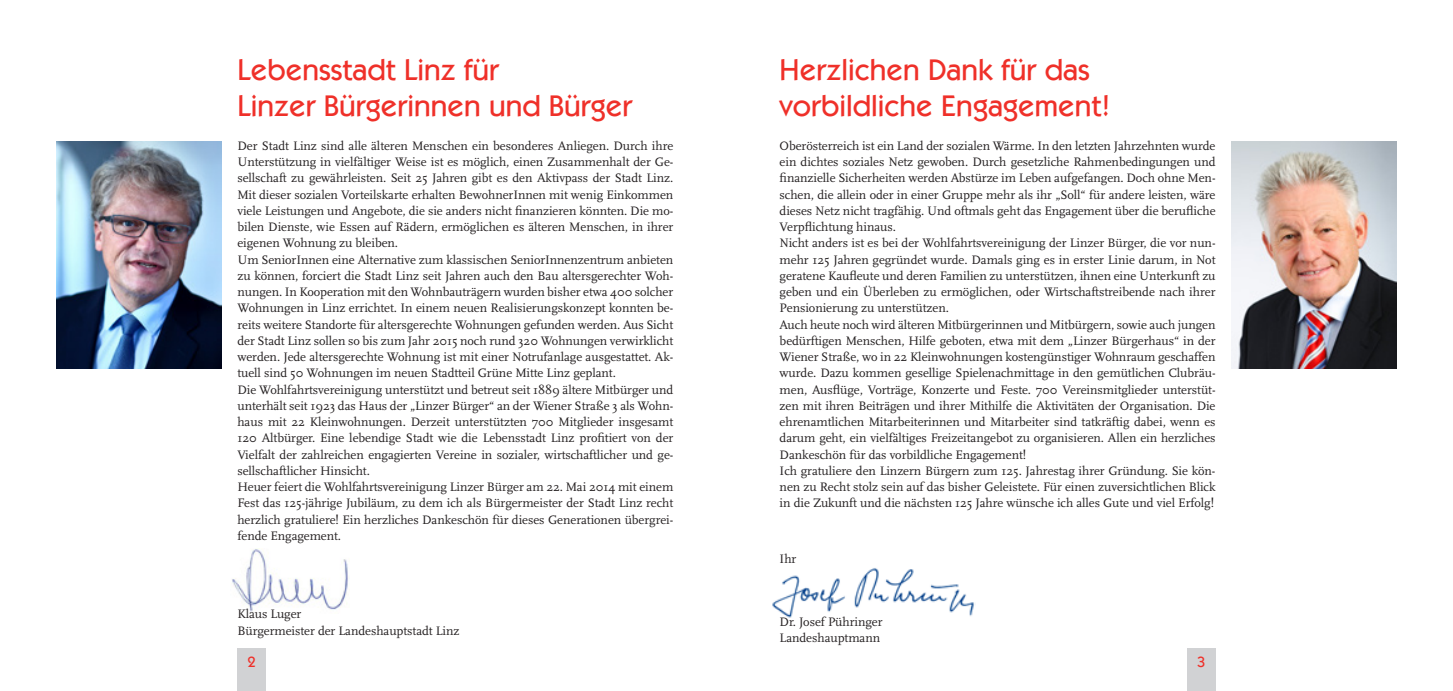
<style>
.page{position:relative;width:1453px;height:691px;background:#fff}
.page>*{position:absolute;margin:0;border:0;box-sizing:border-box;transform-origin:0 0}
.t1{font:500 30px/36px "Itc Kabel";color:#ef3029}
.t2{font:500 15px "Itc Kabel";color:#ef3029}
.t3{font:12.75px/16.2px "Scala";letter-spacing:-.005em;color:#231f20}
</style>
<div class="page">
<div style="left:237px;top:648px;width:29px;height:43px;background:#d1d2d4"></div>
<div style="left:1187px;top:648px;width:28px;height:43px;background:#d1d2d4"></div>
<img style="left:772px;top:568px;width:202px;height:50px">
<img style="left:232px;top:549px;width:116px;height:63px">
<img style="left:57px;top:142px;width:164px;height:227px">
<img style="left:1231px;top:142px;width:165px;height:227px">
<h1 class="t1" style="left:237px;top:51px;width:397px">Lebensstadt Linz für<br>Linzer Bürgerinnen und Bürger</h1>
<p class="t3" style="left:237px;top:138px;width:437px">Der Stadt Linz sind alle älteren Menschen ein besonderes Anliegen. Durch ihre Unterstützung in vielfältiger Weise ist es möglich, einen Zusammenhalt der Ge&shy;sellschaft zu gewährleisten. Seit 25 Jahren gibt es den Aktivpass der Stadt Linz.<br>Mit dieser sozialen Vorteilskarte erhalten BewohnerInnen mit wenig Einkommen viele Leistungen und Angebote, die sie anders nicht finanzieren könnten. Die mo&shy;bilen Dienste, wie Essen auf Rädern, ermöglichen es älteren Menschen, in ihrer eigenen Wohnung zu bleiben.<br>Um SeniorInnen eine Alternative zum klassischen SeniorInnenzentrum anbieten zu können, forciert die Stadt Linz seit Jahren auch den Bau altersgerechter Woh&shy;nungen. In Kooperation mit den Wohnbauträgern wurden bisher etwa 400 solcher Wohnungen in Linz errichtet. In einem neuen Realisierungskonzept konnten be&shy;reits weitere Standorte für altersgerechte Wohnungen gefunden werden. Aus Sicht der Stadt Linz sollen so bis zum Jahr 2015 noch rund 320 Wohnungen verwirklicht werden. Jede altersgerechte Wohnung ist mit einer Notrufanlage ausgestattet. Ak&shy;tuell sind 50 Wohnungen im neuen Stadtteil Grüne Mitte Linz geplant.<br>Die Wohlfahrtsvereinigung unterstützt und betreut seit 1889 ältere Mitbürger und unterhält seit 1923 das Haus der „Linzer Bürger“ an der Wiener Straße 3 als Wohn&shy;haus mit 22 Kleinwohnungen. Derzeit unterstützten 700 Mitglieder insgesamt 120 Altbürger. Eine lebendige Stadt wie die Lebensstadt Linz profitiert von der Vielfalt der zahlreichen engagierten Vereine in sozialer, wirtschaftlicher und ge&shy;sellschaftlicher Hinsicht.<br>Heuer feiert die Wohlfahrtsvereinigung Linzer Bürger am 22. Mai 2014 mit einem Fest das 125-jährige Jubiläum, zu dem ich als Bürgermeister der Stadt Linz recht herzlich gratuliere! Ein herzliches Dankeschön für dieses Generationen übergrei&shy;fende Engagement.</p>
<p class="t3" style="left:237px;top:606px;width:224px">Klaus Luger<br>Bürgermeister der Landeshauptstadt Linz</p>
<h1 class="t1" style="left:780px;top:51px;width:332px">Herzlichen Dank für das vorbildliche Engagement!</h1>
<p class="t3" style="left:780px;top:138px;width:437px">Oberösterreich ist ein Land der sozialen Wärme. In den letzten Jahrzehnten wurde ein dichtes soziales Netz gewoben. Durch gesetzliche Rahmenbedingungen und finanzielle Sicherheiten werden Abstürze im Leben aufgefangen. Doch ohne Men&shy;schen, die allein oder in einer Gruppe mehr als ihr „Soll“ für andere leisten, wäre dieses Netz nicht tragfähig. Und oftmals geht das Engagement über die berufliche Verpflichtung hinaus.<br>Nicht anders ist es bei der Wohlfahrtsvereinigung der Linzer Bürger, die vor nun&shy;mehr 125 Jahren gegründet wurde. Damals ging es in erster Linie darum, in Not geratene Kaufleute und deren Familien zu unterstützen, ihnen eine Unterkunft zu geben und ein Überleben zu ermöglichen, oder Wirtschaftstreibende nach ihrer Pensionierung zu unterstützen.<br>Auch heute noch wird älteren Mitbürgerinnen und Mitbürgern, sowie auch jungen bedürftigen Menschen, Hilfe geboten, etwa mit dem „Linzer Bürgerhaus“ in der Wiener Straße, wo in 22 Kleinwohnungen kostengünstiger Wohnraum geschaffen wurde. Dazu kommen gesellige Spielenachmittage in den gemütlichen Clubräu&shy;men, Ausflüge, Vorträge, Konzerte und Feste. 700 Vereinsmitglieder unterstüt&shy;zen mit ihren Beiträgen und ihrer Mithilfe die Aktivitäten der Organisation. Die ehrenamtlichen Mitarbeiterinnen und Mitarbeiter sind tatkräftig dabei, wenn es darum geht, ein vielfältiges Freizeitangebot zu organisieren. Allen ein herzliches Dankeschön für das vorbildliche Engagement!<br>Ich gratuliere den Linzern Bürgern zum 125. Jahrestag ihrer Gründung. Sie kön&shy;nen zu Recht stolz sein auf das bisher Geleistete. Für einen zuversichtlichen Blick in die Zukunft und die nächsten 125 Jahre wünsche ich alles Gute und viel Erfolg!</p>
<p class="t3" style="left:780px;top:551px;width:18px">Ihr</p>
<p class="t3" style="left:780px;top:614px;width:104px">Dr. Josef Pühringer<br>Landeshauptmann</p>
<p class="t2" style="left:247px;top:653px;width:10px">2</p>
<p class="t2" style="left:1197px;top:653px;width:10px">3</p>
</div>
